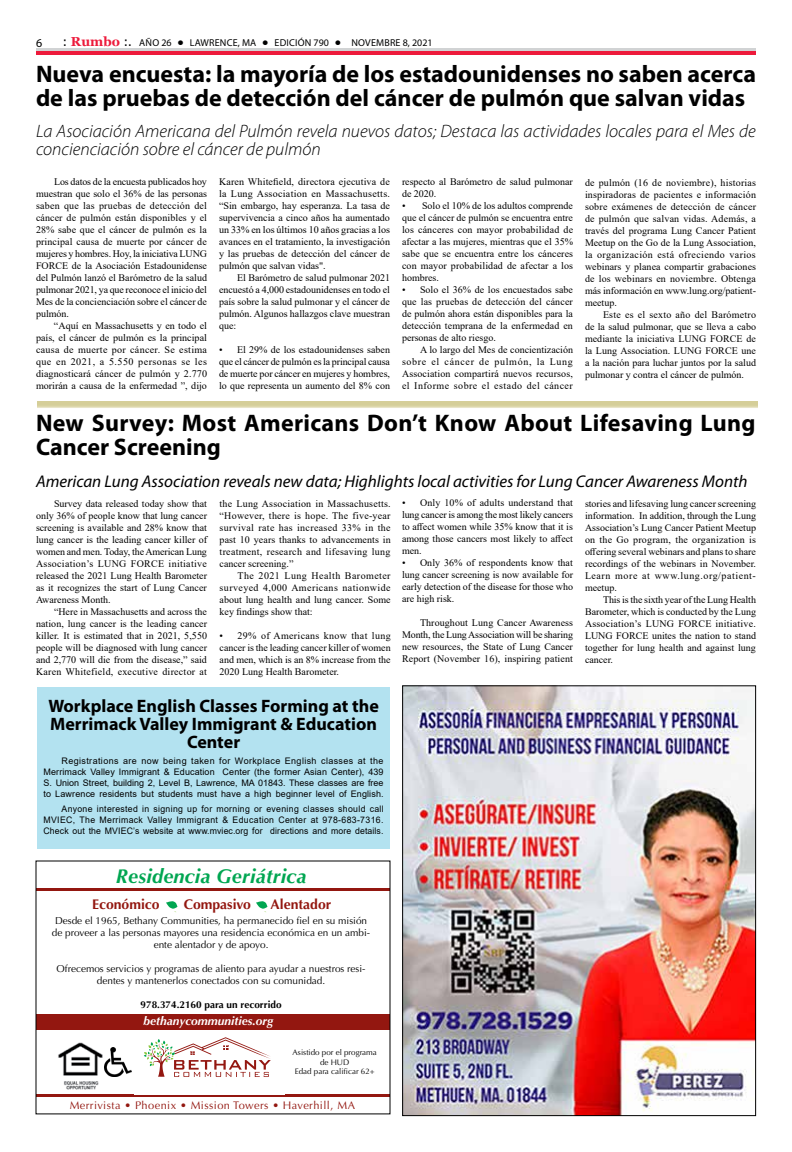
<style>
.page{position:relative;width:792px;height:1152px;background:#fff}
.page>*{position:absolute;margin:0;border:0;box-sizing:border-box;transform-origin:0 0}
.t1{font:700 24px/24px "Myriad Pro";color:#000}
.t2{font:italic 700 20px "Optima";letter-spacing:.01em;color:#00a651}
.t3{font:italic 300 18px/18px "Myriad Pro";color:#000}
.t4{font:700 18px/18px "Myriad Pro";color:#000;text-align:center}
.t5{font:italic 17px "Myriad Pro";color:#000}
.t6{font:700 14px "Optima";color:#931710}
.t7{font:italic 700 12px "Optima";color:#fff}
.t8{font:12px "Myriad Pro";color:#000}
.t9{font:11px "Optima";letter-spacing:.04em;color:#931710}
.t10{font:10px/12px "Times New Roman";color:#000;text-align:justify}
.t11{font:10px/12px "Optima";color:#000;text-align:center}
.t12{font:10px "Myriad Pro";letter-spacing:.02em;color:#000}
.t13{font:700 10px "Optima";color:#000}
.t14{font:9px/11px "Arial";letter-spacing:.015em;color:#000;text-align:justify}
.t15{font:8px/9.6px "Optima";color:#000;text-align:center}
.s1{font-family:"Tahoma";font-size:12px}
.s2{font-family:"Georgia";font-weight:700;font-size:13px;color:#ed1a3b}
.s3{font-family:"Tahoma";font-weight:700;color:#fff}
</style>
<div class="page">
<div style="left:36px;top:50px;width:720px;height:5px;background:#ed1a3b"></div>
<hr style="left:36px;top:48px;width:720px;height:2px;background:#d1d3d4">
<img style="left:404px;top:687px;width:350px;height:427px">
<div style="left:402px;top:685px;width:354px;height:431px;border:1px solid #000"></div>
<svg style="left:37px;top:401px;width:720px;height:7px;background:#d9d2a2"></svg>
<div style="left:37px;top:688px;width:353px;height:161px;background:#b3e2f0"></div>
<div style="left:36px;top:1014px;width:354px;height:16px;background:#931710"></div>
<hr style="left:36px;top:888px;width:354px;height:3px;background:#931710">
<hr style="left:36px;top:1094px;width:354px;height:3px;background:#931710">
<img style="left:58px;top:1042px;width:47px;height:48px">
<img style="left:105px;top:1047px;width:26px;height:30px">
<svg style="left:166px;top:901px;width:12px;height:11px"></svg>
<svg style="left:256px;top:901px;width:12px;height:11px"></svg>
<svg style="left:144px;top:1037px;width:127px;height:40px"></svg>
<p class="t8" style="left:36px;top:36px;width:8px">6</p>
<p class="t12" style="left:63px;top:36px;width:371px"><span class="s1">:</span> <span class="s2">Rumbo</span> <span class="s1">:.</span> AÑO 26 <span class="s3">•</span> LAWRENCE, MA <span class="s3">•</span> EDICIÓN 790 <span class="s3">•</span> NOVEMBRE 8, 2021</p>
<h1 class="t1" style="left:36px;top:61px;width:722px">Nueva encuesta: la mayoría de los estadounidenses no saben acerca de las pruebas de detección del cáncer de pulmón que salvan vidas</h1>
<h3 class="t3" style="left:36px;top:122px;width:721px">La Asociación Americana del Pulmón revela nuevos datos; Destaca las actividades locales para el Mes de concienciación sobre el cáncer de pulmón</h3>
<p class="t10" style="left:402px;top:175px;width:172px">respecto al Barómetro de salud pulmonar de 2020.</p>
<p class="t10" style="left:402px;top:199px;width:173px">• Solo el 10% de los adultos comprende que el cáncer de pulmón se encuentra entre los cánceres con mayor probabilidad de afectar a las mujeres, mientras que el 35% sabe que se encuentra entre los cánceres con mayor probabilidad de afectar a los hombres.</p>
<p class="t10" style="left:402px;top:283px;width:173px">• Solo el 36% de los encuestados sabe que las pruebas de detección del cáncer de pulmón ahora están disponibles para la detección temprana de la enfermedad en personas de alto riesgo.</p>
<p class="t10" style="left:402px;top:343px;width:173px;text-indent:18px">A lo largo del Mes de concientización sobre el cáncer de pulmón, la Lung Association compartirá nuevos recursos, el Informe sobre el estado del cáncer</p>
<p class="t10" style="left:219px;top:175px;width:173px">Karen Whitefield, directora ejecutiva de la Lung Association en Massachusetts. “Sin embargo, hay esperanza. La tasa de supervivencia a cinco años ha aumentado un 33% en los últimos 10 años gracias a los avances en el tratamiento, la investigación y las pruebas de detección del cáncer de pulmón que salvan vidas".</p>
<p class="t10" style="left:219px;top:271px;width:173px;text-indent:18px">El Barómetro de salud pulmonar 2021 encuestó a 4,000 estadounidenses en todo el país sobre la salud pulmonar y el cáncer de pulmón. Algunos hallazgos clave muestran que:</p>
<p class="t10" style="left:219px;top:343px;width:173px">• El 29% de los estadounidenses saben que el cáncer de pulmón es la principal causa de muerte por cáncer en mujeres y hombres, lo que representa un aumento del 8% con</p>
<p class="t10" style="left:36px;top:175px;width:173px;text-indent:18px">Los datos de la encuesta publicados hoy muestran que solo el 36% de las personas saben que las pruebas de detección del cáncer de pulmón están disponibles y el 28% sabe que el cáncer de pulmón es la principal causa de muerte por cáncer de mujeres y hombres. Hoy, la iniciativa LUNG FORCE de la Asociación Estadounidense del Pulmón lanzó el Barómetro de la salud pulmonar 2021, ya que reconoce el inicio del Mes de la concienciación sobre el cáncer de pulmón.</p>
<p class="t10" style="left:36px;top:319px;width:173px;text-indent:18px">“Aquí en Massachusetts y en todo el país, el cáncer de pulmón es la principal causa de muerte por cáncer. Se estima que en 2021, a 5.550 personas se les diagnosticará cáncer de pulmón y 2.770 morirán a causa de la enfermedad ”, dijo</p>
<p class="t10" style="left:585px;top:176px;width:173px">de pulmón (16 de noviembre), historias inspiradoras de pacientes e información sobre exámenes de detección de cáncer de pulmón que salvan vidas. Además, a través del programa Lung Cancer Patient Meetup on the Go de la Lung Association, la organización está ofreciendo varios webinars y planea compartir grabaciones de los webinars en noviembre. Obtenga más información en www.lung.org/patient&shy;meetup.</p>
<p class="t10" style="left:585px;top:308px;width:173px;text-indent:18px">Este es el sexto año del Barómetro de la salud pulmonar, que se lleva a cabo mediante la iniciativa LUNG FORCE de la Lung Association. LUNG FORCE une a la nación para luchar juntos por la salud pulmonar y contra el cáncer de pulmón.</p>
<h1 class="t1" style="left:36px;top:410px;width:721px">New Survey: Most Americans Don’t Know About Lifesaving Lung<br>Cancer Screening</h1>
<h3 class="t5" style="left:36px;top:471px;width:713px">American Lung Association reveals new data; Highlights local activities for Lung Cancer Awareness Month</h3>
<p class="t10" style="left:402px;top:497px;width:173px">• Only 10% of adults understand that lung cancer is among the most likely cancers to affect women while 35% know that it is among those cancers most likely to affect men.</p>
<p class="t10" style="left:402px;top:557px;width:173px">• Only 36% of respondents know that lung cancer screening is now available for early detection of the disease for those who are high risk.</p>
<p class="t10" style="left:402px;top:617px;width:173px;text-indent:18px">Throughout Lung Cancer Awareness Month, the Lung Association will be sharing new resources, the State of Lung Cancer Report (November 16), inspiring patient</p>
<p class="t10" style="left:585px;top:497px;width:173px">stories and lifesaving lung cancer screening information. In addition, through the Lung Association’s Lung Cancer Patient Meetup on the Go program, the organization is offering several webinars and plans to share recordings of the webinars in November.<br>Learn more at www.lung.org/patient&shy;meetup.</p>
<p class="t10" style="left:585px;top:593px;width:173px;text-indent:18px">This is the sixth year of the Lung Health Barometer, which is conducted by the Lung Association’s LUNG FORCE initiative.<br>LUNG FORCE unites the nation to stand together for lung health and against lung cancer.</p>
<p class="t10" style="left:36px;top:497px;width:173px;text-indent:18px">Survey data released today show that only 36% of people know that lung cancer screening is available and 28% know that lung cancer is the leading cancer killer of women and men. Today, the American Lung Association’s LUNG FORCE initiative released the 2021 Lung Health Barometer as it recognizes the start of Lung Cancer Awareness Month.</p>
<p class="t10" style="left:36px;top:605px;width:173px;text-indent:18px">“Here in Massachusetts and across the nation, lung cancer is the leading cancer killer. It is estimated that in 2021, 5,550 people will be diagnosed with lung cancer and 2,770 will die from the disease,” said Karen Whitefield, executive director at</p>
<p class="t10" style="left:220px;top:497px;width:173px">the Lung Association in Massachusetts. “However, there is hope. The five-year survival rate has increased 33% in the past 10 years thanks to advancements in treatment, research and lifesaving lung cancer screening.”</p>
<p class="t10" style="left:220px;top:569px;width:173px;text-indent:18px">The 2021 Lung Health Barometer surveyed 4,000 Americans nationwide about lung health and lung cancer. Some key findings show that:</p>
<p class="t10" style="left:220px;top:629px;width:173px">• 29% of Americans know that lung cancer is the leading cancer killer of women and men, which is an 8% increase from the 2020 Lung Health Barometer.</p>
<h3 class="t4" style="left:48px;top:696px;width:332px">Workplace English Classes Forming at the<br>Merrimack Valley Immigrant &amp; Education<br>Center</h3>
<p class="t14" style="left:44px;top:755px;width:342px;text-indent:18px">Registrations are now being taken for Workplace English classes at the Merrimack Valley Immigrant &amp; Education Center (the former Asian Center), 439<br>S. Union Street, building 2, Level B, Lawrence, MA 01843. These classes are free to Lawrence residents but students must have a high beginner level of English.</p>
<p class="t14" style="left:44px;top:803px;width:342px;text-indent:18px">Anyone interested in signing up for morning or evening classes should call MVIEC, The Merrimack Valley Immigrant &amp; Education Center at 978-683-7316.<br>Check out the MVIEC’s website at www.mviec.org for directions and more details.</p>
<h2 class="t2" style="left:116px;top:865px;width:192px">Residencia Geriátrica</h2>
<p class="t11" style="left:52px;top:915px;width:320px">Desde el 1965, Bethany Communities, ha permanecido fiel en su misión de proveer a las personas mayores una residencia económica en un ambi&shy;ente alentador y de apoyo.</p>
<p class="t11" style="left:57px;top:963px;width:310px">Ofrecemos servicios y programas de aliento para ayudar a nuestros resi&shy;dentes y mantenerlos conectados con su comunidad.</p>
<p class="t13" style="left:141px;top:999px;width:143px">978.374.2160 para un recorrido</p>
<p class="t7" style="left:143px;top:1014px;width:132px">bethanycommunities.org</p>
<h3 class="t6" style="left:92px;top:896px;width:241px">Económico • Compasivo • Alentador</h3>
<p class="t15" style="left:293px;top:1048px;width:86px">Asistido por el programa de HUD<br>Edad para calificar 62+</p>
<p class="t9" style="left:70px;top:1099px;width:287px">Merrivista • Phoenix • Mission Towers • Haverhill, MA</p>
</div>
